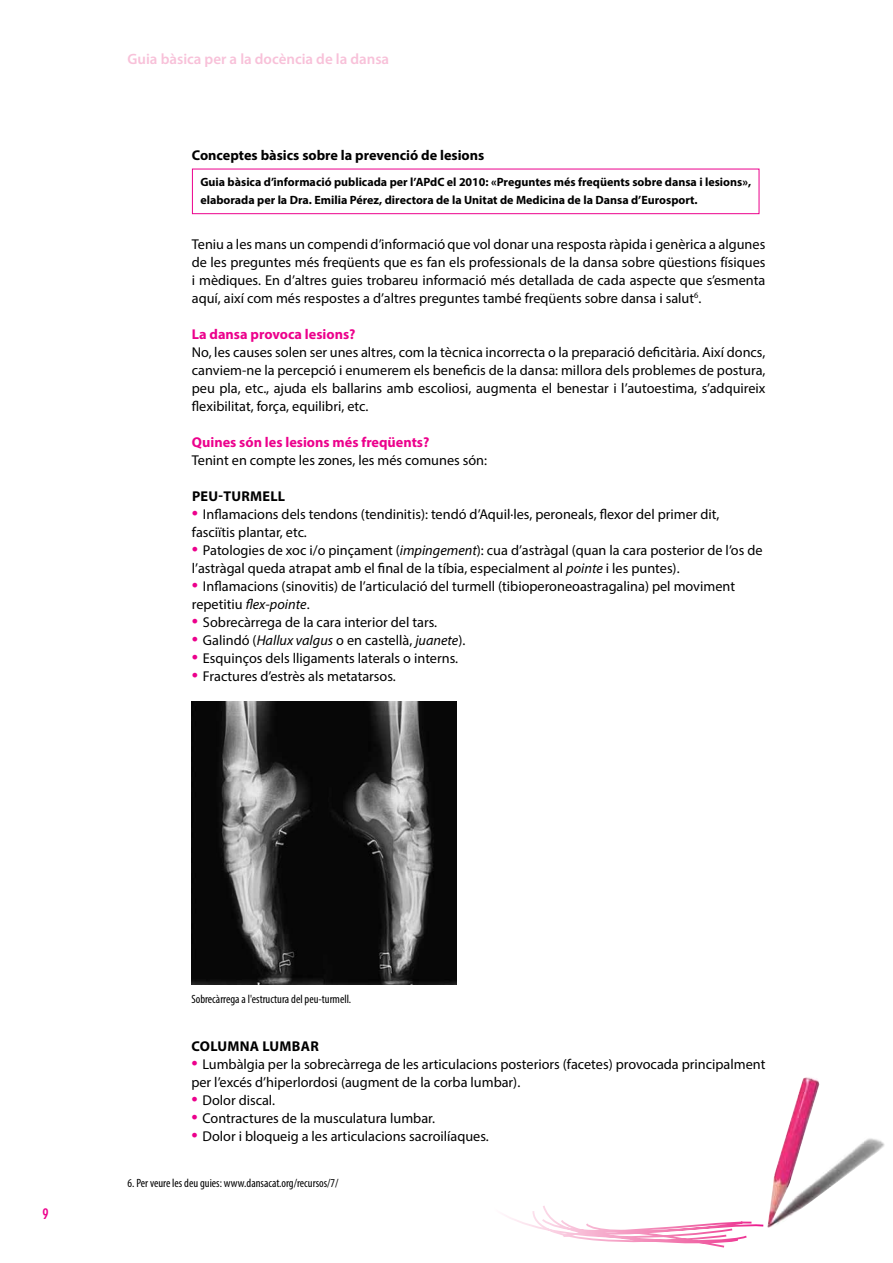
<style>
.page{position:relative;width:893px;height:1263px;background:#fff}
.page>*{position:absolute;margin:0;border:0;box-sizing:border-box;transform-origin:0 0}
.t1{font:600 15px "Myriad Pro";color:#f8c1d9}
.t2{font:700 condensed 15px "DIN Neuzeit Grotesk";color:#ec008c}
.t3{font:14.25px/18px "Myriad Pro";color:#000}
.t4{font:700 14.25px "Myriad Pro";color:#ec008c}
.t5{font:700 14.25px "Myriad Pro";color:#000}
.t6{font:700 14.25px "Myriad Pro";letter-spacing:.02em;color:#000}
.t7{font:700 12px/18px "Myriad Pro";color:#000}
.t8{font:condensed 12px "Myriad Pro";color:#000}
.s1{font-size:22.5px;color:#ec008c}
.s2{font-style:italic}
</style>
<div class="page">
<img style="left:767px;top:1077px;width:118px;height:151px">
<svg style="left:504px;top:1206px;width:260px;height:42px"></svg>
<img style="left:192px;top:702px;width:264px;height:282px">
<div style="left:192px;top:169px;width:567px;height:45px;border:1px solid #ec008c"></div>
<p class="t1" style="left:128px;top:49px;width:263px">Guia bàsica per a la docència de la dansa</p>
<p class="t5" style="left:192px;top:145px;width:294px">Conceptes bàsics sobre la prevenció de lesions</p>
<p class="t7" style="left:200px;top:173px;width:552px">Guia bàsica d’informació publicada per l’APdC el 2010: «Preguntes més freqüents sobre dansa i lesions», elaborada per la Dra. Emilia Pérez, directora de la Unitat de Medicina de la Dansa d’Eurosport.</p>
<p class="t3" style="left:192px;top:235px;width:575px;text-align:justify">Teniu a les mans un compendi d’informació que vol donar una resposta ràpida i genèrica a algunes de les preguntes més freqüents que es fan els professionals de la dansa sobre qüestions físiques i mèdiques. En d’altres guies trobareu informació més detallada de cada aspecte que s’esmenta aquí, així com més respostes a d’altres preguntes també freqüents sobre dansa i salut<sup>6</sup>.</p>
<p class="t4" style="left:192px;top:324px;width:165px">La dansa provoca lesions?</p>
<p class="t3" style="left:192px;top:343px;width:575px;text-align:justify">No, les causes solen ser unes altres, com la tècnica incorrecta o la preparació deficitària. Així doncs, canviem-ne la percepció i enumerem els beneficis de la dansa: millora dels problemes de postura, peu pla, etc., ajuda els ballarins amb escoliosi, augmenta el benestar i l’autoestima, s’adquireix flexibilitat, força, equilibri, etc.</p>
<p class="t4" style="left:192px;top:432px;width:239px">Quines són les lesions més freqüents?</p>
<p class="t3" style="left:192px;top:450px;width:297px">Tenint en compte les zones, les més comunes són:</p>
<p class="t5" style="left:192px;top:486px;width:87px">Peu-turmell</p>
<p class="t3" style="left:192px;top:505px;width:529px"><span class="s1">•</span> Inflamacions dels tendons (tendinitis): tendó d’Aquil·les, peroneals, flexor del primer dit, fasciïtis plantar, etc.</p>
<p class="t3" style="left:192px;top:541px;width:572px"><span class="s1">•</span> Patologies de xoc i/o pinçament (<span class="s2">impingement</span>): cua d’astràgal (quan la cara posterior de l’os de l’astràgal queda atrapat amb el final de la tíbia, especialment al <span class="s2">pointe</span> i les puntes).</p>
<p class="t3" style="left:192px;top:577px;width:545px"><span class="s1">•</span> Inflamacions (sinovitis) de l’articulació del turmell (tibioperoneoastragalina) pel moviment repetitiu <span class="s2">flex-pointe</span>.</p>
<p class="t3" style="left:192px;top:613px;width:247px"><span class="s1">•</span> Sobrecàrrega de la cara interior del tars.</p>
<p class="t3" style="left:192px;top:631px;width:275px"><span class="s1">•</span> Galindó (<span class="s2">Hallux valgus</span> o en castellà, <span class="s2">juanete</span>).</p>
<p class="t3" style="left:192px;top:649px;width:268px"><span class="s1">•</span> Esquinços dels lligaments laterals o interns.</p>
<p class="t3" style="left:192px;top:667px;width:205px"><span class="s1">•</span> Fractures d’estrès als metatarsos.</p>
<p class="t2" style="left:43px;top:1205px;width:8px">9</p>
<p class="t8" style="left:191px;top:991px;width:161px">Sobrecàrrega a l'estructura del peu-turmell.</p>
<p class="t6" style="left:191px;top:1037px;width:129px">Columna LUMBAR</p>
<p class="t3" style="left:191px;top:1055px;width:576px"><span class="s1">•</span> Lumbàlgia per la sobrecàrrega de les articulacions posteriors (facetes) provocada principalment per l’excés d’hiperlordosi (augment de la corba lumbar).</p>
<p class="t3" style="left:191px;top:1091px;width:85px"><span class="s1">•</span> Dolor discal.</p>
<p class="t3" style="left:191px;top:1109px;width:245px"><span class="s1">•</span> Contractures de la musculatura lumbar.</p>
<p class="t3" style="left:191px;top:1127px;width:299px"><span class="s1">•</span> Dolor i bloqueig a les articulacions sacroilíaques.</p>
<p class="t8" style="left:128px;top:1176px;width:213px">6. Per veure les deu guies: www.dansacat.org/recursos/7/</p>
</div>
